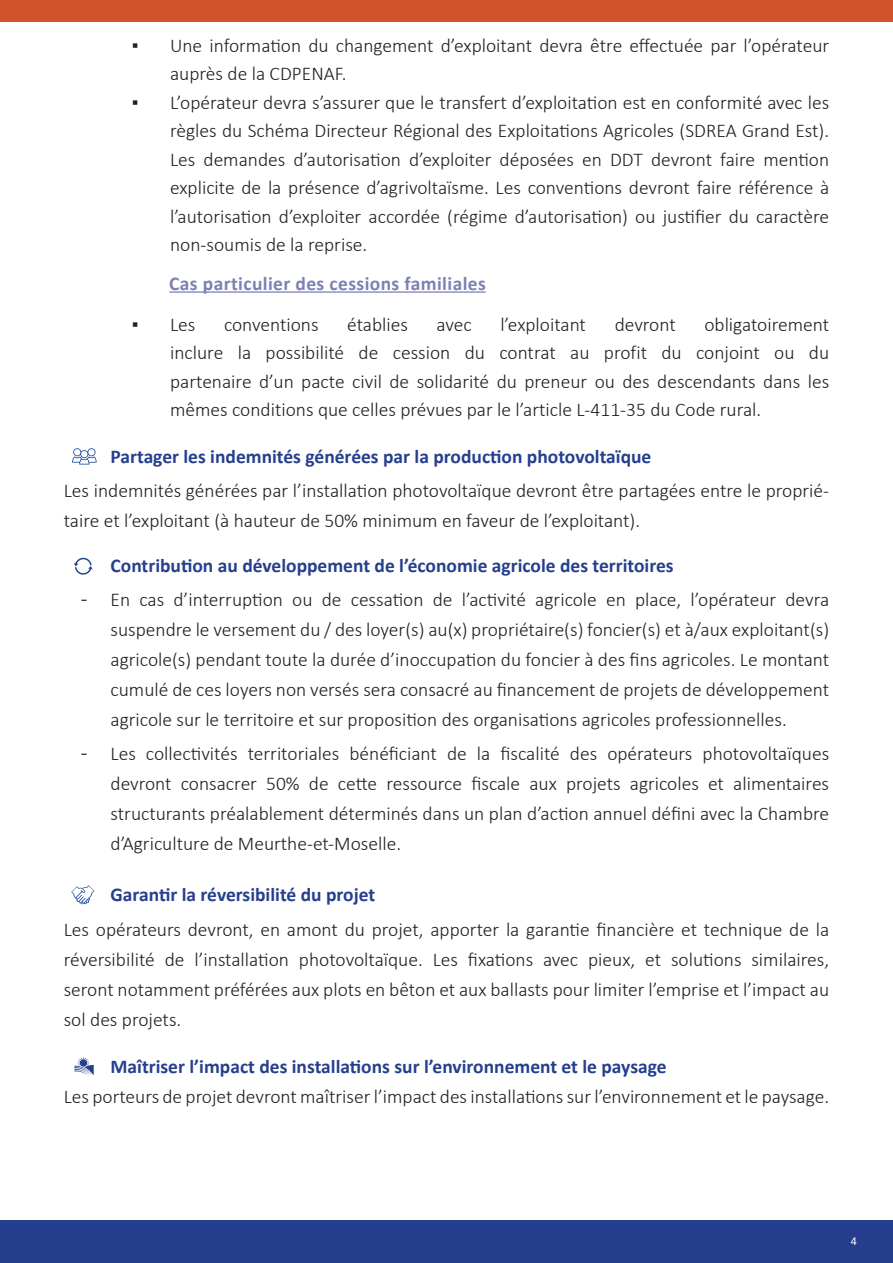
<style>
.page{position:relative;width:893px;height:1263px;background:#fff}
.page>*{position:absolute;margin:0;border:0;box-sizing:border-box;transform-origin:0 0}
.t1{font:300 19.5px/30px "Calibri";color:#231f20;text-align:justify}
.t2{font:700 19.5px "Calibri";color:#253f8e}
.t3{font:700 19.5px "Calibri";letter-spacing:.02em;color:#7d80b5}
.t4{font:12px "Calibri";color:#fff}
.s1{font-family:"Arial";font-weight:400}
.s2{font-family:"Akzidenz Grotesk Std"}
</style>
<div class="page">
<div style="left:0;top:0;width:893px;height:21px;background:#d1532a"></div>
<hr style="left:169px;top:291px;width:317px;height:2px;background:#7d80b5">
<div style="left:0;top:1220px;width:893px;height:43px;background:#253f8e"></div>
<svg style="left:72px;top:448px;width:25px;height:16px"></svg>
<svg style="left:71px;top:885px;width:23px;height:19px"></svg>
<svg style="left:74px;top:1057px;width:20px;height:19px"></svg>
<svg style="left:74px;top:557px;width:19px;height:18px"></svg>
<p class="t1" style="left:170px;top:31px;width:661px;line-height:28.5px;text-indent:-38px"><span class="s1">▪</span> Une information du changement d’exploitant devra être effectuée par l’opérateur auprès de la CDPENAF.</p>
<p class="t1" style="left:170px;top:88px;width:661px;line-height:28.5px;text-indent:-38px"><span class="s1">▪</span> L’opérateur devra s’assurer que le transfert d’exploitation est en conformité avec les règles du Schéma Directeur Régional des Exploitations Agricoles (SDREA Grand Est).<br>Les demandes d’autorisation d’exploiter déposées en DDT devront faire mention explicite de la présence d’agrivoltaïsme. Les conventions devront faire référence à l’autorisation d’exploiter accordée (régime d’autorisation) ou justifier du caractère non-soumis de la reprise.</p>
<p class="t3" style="left:169px;top:270px;width:318px">Cas particulier des cessions familiales</p>
<p class="t1" style="left:132px;top:309px;width:65px"><span class="s1">▪</span> Les</p>
<p class="t1" style="left:224px;top:309px;width:96px">conventions</p>
<p class="t1" style="left:347px;top:309px;width:62px">établies</p>
<p class="t1" style="left:437px;top:309px;width:37px">avec</p>
<p class="t1" style="left:500px;top:309px;width:87px">l’exploitant</p>
<p class="t1" style="left:615px;top:309px;width:63px">devront</p>
<p class="t1" style="left:170px;top:310px;width:661px;line-height:28.5px;text-indent:534px">obligatoirement inclure la possibilité de cession du contrat au profit du conjoint ou du partenaire d’un pacte civil de solidarité du preneur ou des descendants dans les mêmes conditions que celles prévues par le l’article L-411-35 du Code rural.</p>
<p class="t2" style="left:111px;top:442px;width:542px">Partager les indemnités générées par la production photovoltaïque</p>
<p class="t1" style="left:64px;top:475px;width:767px">Les indemnités générées par l’installation photovoltaïque devront être partagées entre le proprié&shy;taire et l’exploitant (à hauteur de 50% minimum en faveur de l’exploitant).</p>
<p class="t2" style="left:111px;top:551px;width:565px">Contribution au développement de l’économie agricole des territoires</p>
<p class="t1" style="left:111px;top:584px;width:720px;text-indent:-30px"><span class="s2">-</span> En cas d’interruption ou de cessation de l’activité agricole en place, l’opérateur devra suspendre le versement du / des loyer(s) au(x) propriétaire(s) foncier(s) et à/aux exploitant(s) agricole(s) pendant toute la durée d’inoccupation du foncier à des fins agricoles. Le montant cumulé de ces loyers non versés sera consacré au financement de projets de développement agricole sur le territoire et sur proposition des organisations agricoles professionnelles.</p>
<p class="t1" style="left:111px;top:738px;width:720px;text-indent:-30px"><span class="s2">-</span> Les collectivités territoriales bénéficiant de la fiscalité des opérateurs photovoltaïques devront consacrer 50% de cette ressource fiscale aux projets agricoles et alimentaires structurants préalablement déterminés dans un plan d’action annuel défini avec la Chambre d’Agriculture de Meurthe-et-Moselle.</p>
<p class="t2" style="left:111px;top:881px;width:266px">Garantir la réversibilité du projet</p>
<p class="t1" style="left:64px;top:914px;width:767px">Les opérateurs devront, en amont du projet, apporter la garantie financière et technique de la réversibilité de l’installation photovoltaïque. Les fixations avec pieux, et solutions similaires, seront notamment préférées aux plots en bêton et aux ballasts pour limiter l’emprise et l’impact au sol des projets.</p>
<p class="t2" style="left:111px;top:1053px;width:558px">Maîtriser l’impact des installations sur l’environnement et le paysage</p>
<p class="t1" style="left:64px;top:1081px;width:767px">Les porteurs de projet devront maîtriser l’impact des installations sur l’environnement et le paysage.</p>
<p class="t4" style="left:851px;top:1232px;width:8px">4</p>
</div>
